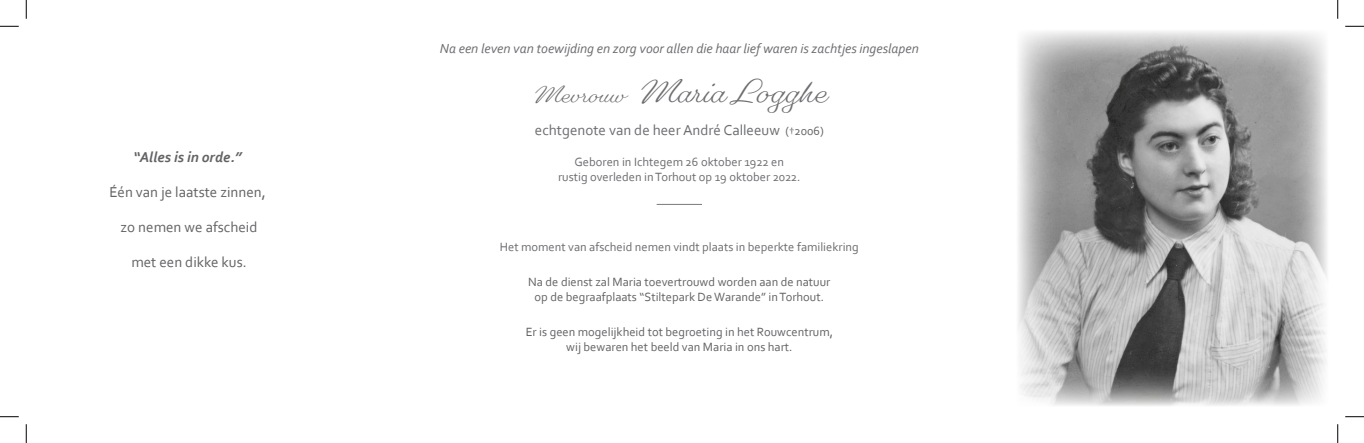
<style>
.page{position:relative;width:1364px;height:443px;background:#fff}
.page>*{position:absolute;margin:0;border:0;box-sizing:border-box;transform-origin:0 0}
.t1{font:500 31.25px "Gautreaux";color:#6c6d70}
.t2{font:15px "Corbel";color:#636366}
.t3{font:15px "Corbel";color:#6c6d70}
.t4{font:italic 700 15px "Corbel";color:#636366}
.t5{font:italic 13.75px "Corbel";color:#6c6d70}
.t6{font:12.5px/15px "Corbel";color:#636366;text-align:center}
.t7{font:12.5px/15px "Corbel";color:#6c6d70;text-align:center}
.s1{font-size:22.5px}
.s2{font-size:12.5px;color:#636366}
.s3{font-size:11.25px;color:#636366}
</style>
<div class="page">
<hr style="left:656px;top:204px;width:46px;height:1px;background:#231f20">
<img style="left:1018px;top:31px;width:309px;height:374px">
<svg style="left:0;top:25px;width:19px;height:2px"></svg>
<svg style="left:1345px;top:25px;width:19px;height:2px"></svg>
<svg style="left:0;top:416px;width:19px;height:1px"></svg>
<svg style="left:1345px;top:416px;width:19px;height:1px"></svg>
<svg style="left:25px;top:0;width:2px;height:19px"></svg>
<svg style="left:25px;top:424px;width:2px;height:18px"></svg>
<svg style="left:1337px;top:0;width:1px;height:19px"></svg>
<svg style="left:1337px;top:424px;width:1px;height:18px"></svg>
<p class="t4" style="left:133px;top:147px;width:110px">“Alles is in orde.”</p>
<p class="t2" style="left:109px;top:182px;width:158px">Één van je laatste zinnen,</p>
<p class="t2" style="left:121px;top:217px;width:138px">zo nemen we afscheid</p>
<p class="t2" style="left:131px;top:252px;width:117px">met een dikke kus.</p>
<p class="t5" style="left:440px;top:40px;width:480px">Na een leven van toewijding en zorg voor allen die haar lief waren is zachtjes ingeslapen</p>
<h1 class="t1" style="left:532px;top:73px;width:295px"><span class="s1">Mevrouw</span> Maria Logghe</h1>
<p class="t3" style="left:535px;top:120px;width:290px">echtgenote van de heer André Calleeuw <span class="s2">(</span><span class="s3">†</span><span class="s2">2006)</span></p>
<p class="t7" style="left:558px;top:154px;width:244px">Geboren in Ichtegem 26 oktober 1922 en<br>rustig overleden in Torhout op 19 oktober 2022.</p>
<p class="t7" style="left:500px;top:239px;width:360px">Het moment van afscheid nemen vindt plaats in beperkte familiekring</p>
<p class="t6" style="left:528px;top:274px;width:304px">Na de dienst zal Maria toevertrouwd worden aan de natuur op de begraafplaats “Stiltepark De Warande” in Torhout.</p>
<p class="t6" style="left:526px;top:324px;width:309px">Er is geen mogelijkheid tot begroeting in het Rouwcentrum, wij bewaren het beeld van Maria in ons hart.</p>
</div>
